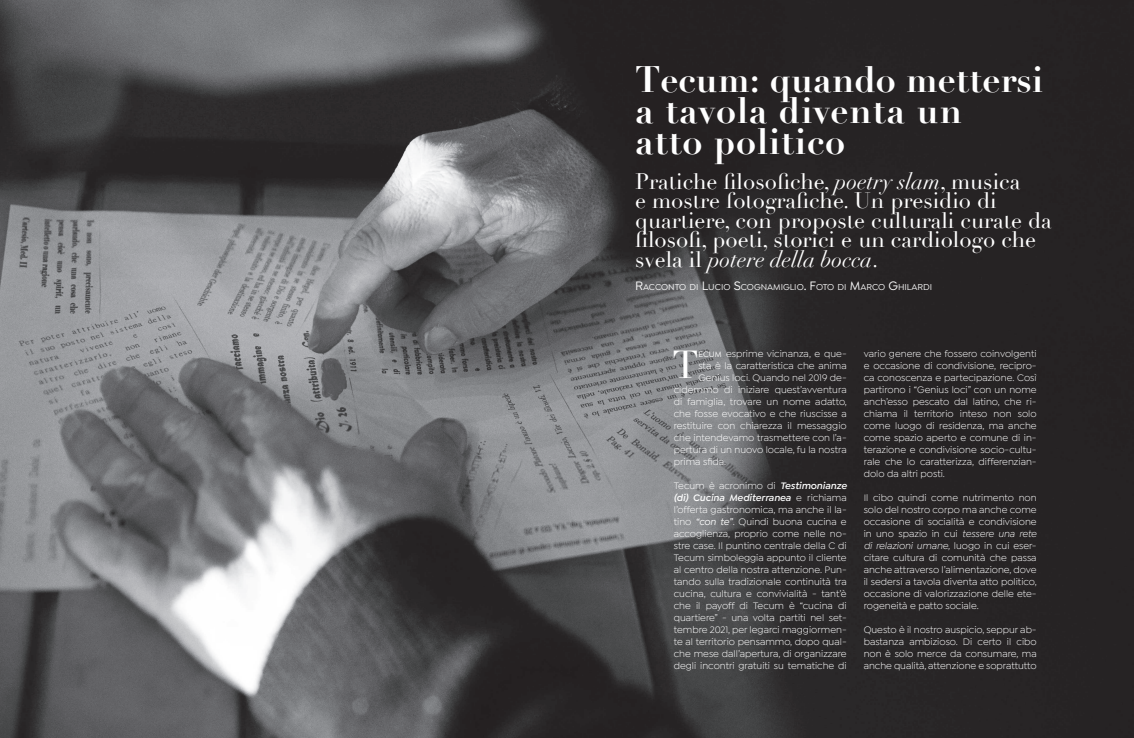
<style>
.page{position:relative;width:1134px;height:738px;background:#fff}
.page>*{position:absolute;margin:0;border:0;box-sizing:border-box;transform-origin:0 0}
.t1{font:38.1px "Didot";color:#fff}
.t2{font:700 36px/31px "Didot";letter-spacing:.02em;color:#fff}
.t3{font:22px/19.5px "Didot";color:#fff}
.t4{font:10px/12px "Isidora Sans";color:#fff;text-align:justify}
.t5{font:500 9.1px "Isidora Sans";color:#fff}
.s1{font-style:italic}
.s2{font-size:13px}
.s3{font-weight:500;font-size:8.4px}
.s4{font-weight:600;font-style:italic}
.s5{font-weight:500;font-style:italic}
</style>
<div class="page">
<img style="left:0;top:0;width:1134px;height:737px">
<h2 class="t2" style="left:635px;top:64px;width:410px">Tecum: quando mettersi a tavola diventa un<br>atto politico</h2>
<h3 class="t3" style="left:635px;top:171px;width:418px">Pratiche filosofiche, <span class="s1">poetry slam</span>, musica<br>e mostre fotografiche. Un presidio di quartiere, con proposte culturali curate da filosofi, poeti, storici e un cardiologo che svela il <span class="s1">potere della bocca</span>.</h3>
<p class="t5" style="left:635px;top:281px;width:299px"><span class="s2">R</span>ACCONTO DI <span class="s2">L</span>UCIO <span class="s2">S</span>COGNAMIGLIO<span class="s2">. F</span>OTO DI <span class="s2">M</span>ARCO <span class="s2">G</span>HILARDI</p>
<h1 class="t1" style="left:672px;top:341px;width:28px">T</h1>
<p class="t4" style="left:698px;top:347px;width:150px"><span class="s3">ECUM</span> esprime vicinanza, e que-</p>
<p class="t4" style="left:698px;top:359px;width:150px">sta è la caratteristica che anima</p>
<p class="t4" style="left:698px;top:371px;width:150px">Genius loci. Quando nel 2019 de-</p>
<p class="t4" style="left:674px;top:383px;width:174px">cidemmo di iniziare quest’avventura</p>
<p class="t4" style="left:674px;top:395px;width:175px">di famiglia, trovare un nome adatto,</p>
<p class="t4" style="left:674px;top:407px;width:174px">che fosse evocativo e che riuscisse a</p>
<p class="t4" style="left:674px;top:419px;width:174px">restituire con chiarezza il messaggio</p>
<p class="t4" style="left:674px;top:431px;width:174px">che intendevamo trasmettere con l’a-</p>
<p class="t4" style="left:674px;top:443px;width:174px">pertura di un nuovo locale, fu la nostra</p>
<p class="t4" style="left:674px;top:455px;width:54px">prima sfida.</p>
<p class="t4" style="left:674px;top:479px;width:174px">Tecum è acronimo di <span class="s4">Testimonianze (di) Cucina Mediterranea</span> e richiama l’offerta gastronomica, ma anche il la&shy;tino <span class="s5">“con te”</span>. Quindi buona cucina e accoglienza, proprio come nelle no&shy;stre case. Il puntino centrale della C di Tecum simboleggia appunto il cliente al centro della nostra attenzione. Pun&shy;tando sulla tradizionale continuità tra cucina, cultura e convivialità - tant’è che il payoff di Tecum è “cucina di quartiere” - una volta partiti nel set&shy;tembre 2021, per legarci maggiormen&shy;te al territorio pensammo, dopo qual&shy;che mese dall’apertura, di organizzare degli incontri gratuiti su tematiche di</p>
<p class="t4" style="left:864px;top:347px;width:174px">vario genere che fossero coinvolgenti e occasione di condivisione, recipro&shy;ca conoscenza e partecipazione. Così partirono i “Genius loci” con un nome anch’esso pescato dal latino, che ri&shy;chiama il territorio inteso non solo come luogo di residenza, ma anche come spazio aperto e comune di in&shy;terazione e condivisione socio-cultu&shy;rale che lo caratterizza, differenzian&shy;dolo da altri posti.</p>
<p class="t4" style="left:864px;top:491px;width:175px">Il cibo quindi come nutrimento non solo del nostro corpo ma anche come occasione di socialità e condivisione in uno spazio in cui <span class="s1">tessere una rete di relazioni umane,</span> luogo in cui eser&shy;citare cultura di comunità che passa anche attraverso l’alimentazione, dove il sedersi a tavola diventa atto politico, occasione di valorizzazione delle ete&shy;rogeneità e patto sociale.</p>
<p class="t4" style="left:864px;top:623px;width:174px">Questo è il nostro auspicio, seppur ab&shy;bastanza ambizioso. Di certo il cibo non è solo merce da consumare, ma anche qualità, attenzione e soprattutto</p>
</div>
